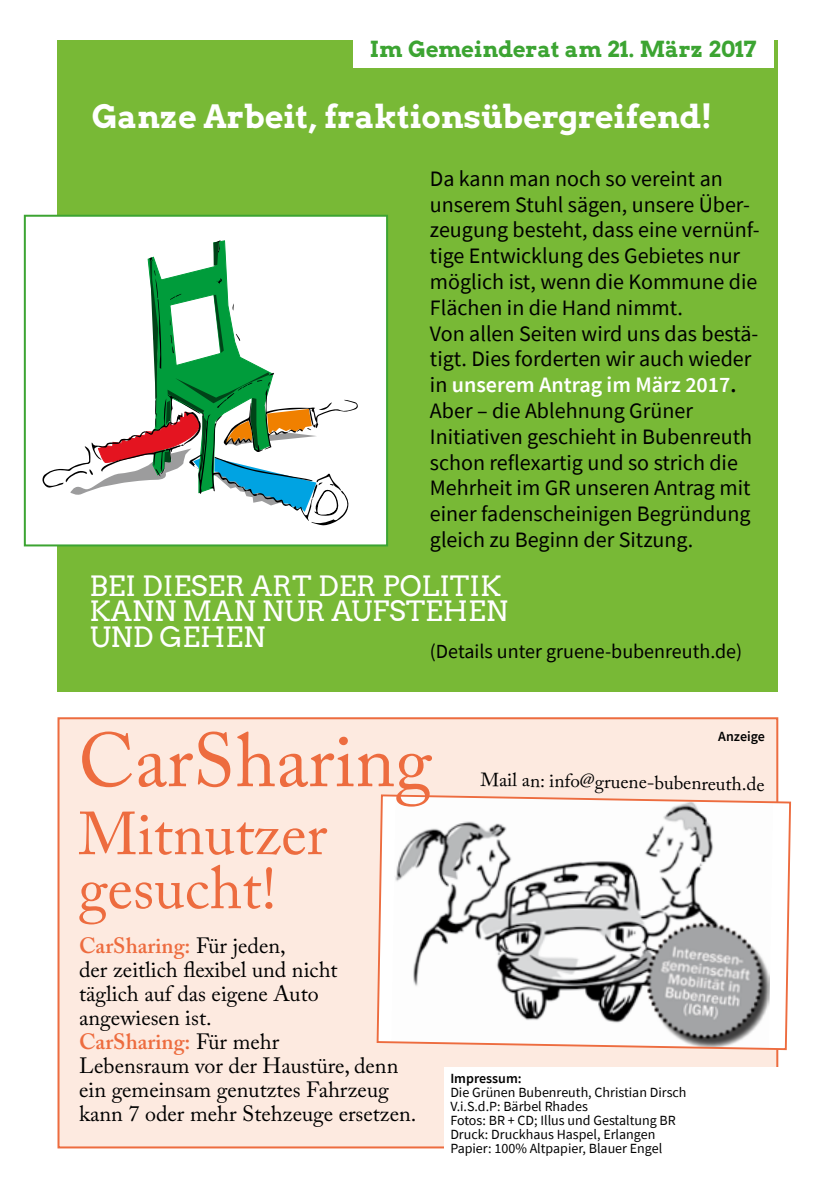
<style>
.page{position:relative;width:840px;height:1191px;background:#fff}
.page>*{position:absolute;margin:0;border:0;box-sizing:border-box;transform-origin:0 0}
.t1{font:75.4px "Adobe Caslon Pro";color:#ed6c3f}
.t2{font:60px/54px "Adobe Caslon Pro";color:#ed6c3f}
.t3{font:32px "Arvo Gruen";color:#fff}
.t4{font:28px/25.8px "Arvo";color:#fff}
.t5{font:22px/25.8px "Source Sans Pro";color:#000}
.t6{font:22px/24px "Adobe Caslon Pro";color:#000}
.t7{font:22px "Arvo Gruen";color:#3ca432}
.t8{font:20px "Source Sans Pro";color:#000}
.t9{font:19px "Adobe Caslon Pro";color:#000}
.t10{font:14px/14px "Source Sans Pro";color:#000}
.t11{font:600 14px "Source Sans Pro";color:#000}
.s1{font-weight:600;color:#fff}
.s2{font-weight:600}
.s3{font-weight:600;color:#ed6c3f}
</style>
<div class="page">
<div style="left:58px;top:718px;width:718px;height:429px;background:#fdeae0"></div>
<div style="left:444px;top:1067px;width:344px;height:100px;background:#fff"></div>
<svg style="left:376px;top:793px;width:415px;height:258px"></svg>
<div style="left:57px;top:41px;width:720px;height:651px;background:#78b936"></div>
<div style="left:25px;top:216px;width:362px;height:329px;background:#fff"></div>
<svg style="left:42px;top:240px;width:316px;height:285px"></svg>
<div style="left:24px;top:215px;width:364px;height:331px;border:2px solid #3ca432"></div>
<div style="left:353px;top:30px;width:419px;height:38px;background:#fff"></div>
<p class="t7" style="left:370px;top:34px;width:388px">Im Gemeinderat am 21. März 2017</p>
<h3 class="t3" style="left:92px;top:94px;width:621px">Ganze Arbeit, fraktionsübergreifend!</h3>
<p class="t5" style="left:429px;top:165px;width:331px">Da kann man noch so vereint an unserem Stuhl sägen, unsere Über&shy;zeugung besteht, dass eine vernünf&shy;tige Entwicklung des Gebietes nur möglich ist, wenn die Kommune die<br>Flächen in die Hand nimmt.<br>Von allen Seiten wird uns das bestä&shy;tigt. Dies forderten wir auch wieder in <span class="s1">unserem Antrag im März 2017</span><span class="s2">.<br></span>Aber – die Ablehnung Grüner<br>Initiativen geschieht in Bubenreuth schon reflexartig und so strich die<br>Mehrheit im GR unseren Antrag mit einer fadenscheinigen Begründung gleich zu Beginn der Sitzung.</p>
<p class="t4" style="left:89px;top:572px;width:420px">BEI DIESER ART DER POLITIK<br>KANN MAN NUR AUFSTEHEN<br>UND GEHEN</p>
<p class="t8" style="left:429px;top:639px;width:314px">(Details unter gruene-bubenreuth.de)</p>
<h1 class="t1" style="left:78px;top:716px;width:354px">CarSharing</h1>
<h2 class="t2" style="left:78px;top:806px;width:250px">Mitnutzer gesucht!</h2>
<p class="t6" style="left:79px;top:933px;width:338px"><span class="s3">CarSharing:</span> Für jeden,<br>der zeitlich flexibel und nicht<br>täglich auf das eigene Auto angewiesen ist.<br><span class="s3">CarSharing:</span> Für mehr<br>Lebensraum vor der Haustüre, denn ein gemeinsam genutztes Fahrzeug kann 7 oder mehr Stehzeuge ersetzen.</p>
<p class="t11" style="left:717px;top:727px;width:48px">Anzeige</p>
<p class="t9" style="left:480px;top:768px;width:285px;rotate:1deg">Mail an: info@gruene-bubenreuth.de</p>
<p class="t11" style="left:450px;top:1069px;width:73px">Impressum:</p>
<p class="t10" style="left:450px;top:1085px;width:237px">Die Grünen Bubenreuth, Christian Dirsch V.i.S.d.P: Bärbel Rhades<br>Fotos: BR + CD; Illus und Gestaltung BR Druck: Druckhaus Haspel, Erlangen Papier: 100% Altpapier, Blauer Engel</p>
</div>
